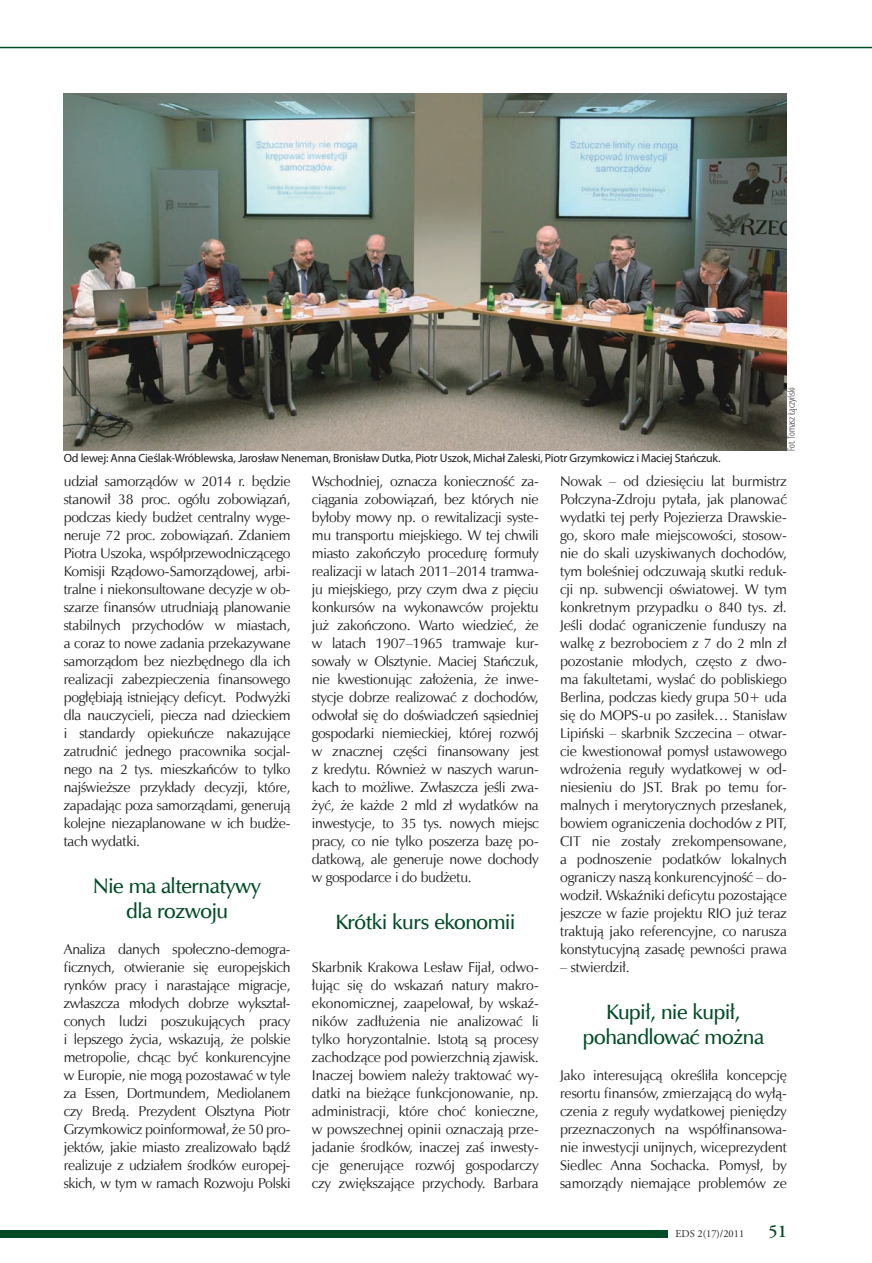
<style>
.page{position:relative;width:872px;height:1263px;background:#fff}
.page>*{position:absolute;margin:0;border:0;box-sizing:border-box;transform-origin:0 0}
._04__srodtytul{font:21px/25.2px "Zapf Humnst Dm EU";letter-spacing:-.02em;color:#004c26;text-align:center}
.t1{font:600 18px "Adobe Garamond Pro";color:#004c26}
._03__tekst{font:14.25px/18px "Zapf Humnst EU";letter-spacing:-.01em;color:#231f20;text-align:justify}
._12__podpis{font:12px "Myriad Pro";letter-spacing:-.02em;color:#231f20}
._11__tabela_tekst{font:300 condensed 10.5px "Myriad Pro";color:#231f20}
.t2{font:10.5px "Adobe Garamond Pro";color:#231f20}
</style>
<div class="page">
<hr style="left:0;top:47px;width:872px;height:1px;background:#004c26">
<div style="left:0;top:1230px;width:668px;height:7px;background:#004c26"></div>
<img style="left:64px;top:94px;width:723px;height:356px">
<p class="_12__podpis" style="left:64px;top:451px;width:658px">Od lewej: Anna Cieślak-Wróblewska, Jarosław Neneman, Bronisław Dutka, Piotr Uszok, Michał Zaleski, Piotr Grzymkowicz i Maciej Stańczuk.</p>
<p class="_11__tabela_tekst" style="left:785px;top:451px;width:65px;rotate:-90deg">Fot. Tomasz Łączyński</p>
<p class="_03__tekst" style="left:64px;top:473px;width:228px">udział samorządów w 2014 r. będzie stanowił 38 proc. ogółu zobowiązań, podczas kiedy budżet centralny wyge&shy;neruje 72 proc. zobowiązań. Zdaniem Piotra Uszoka, współprzewodniczącego Komisji Rządowo-Samorządowej, arbi&shy;tralne i niekonsultowane decyzje w ob&shy;szarze finansów utrudniają planowanie stabilnych przychodów w miastach, a coraz to nowe zadania przekazywane samorządom bez niezbędnego dla ich realizacji zabezpieczenia finansowego pogłębiają istniejący deficyt. Podwyżki dla nauczycieli, piecza nad dzieckiem i standardy opiekuńcze nakazujące zatrudnić jednego pracownika socjal&shy;nego na 2 tys. mieszkańców to tylko najświeższe przykłady decyzji, które, zapadając poza samorządami, generują kolejne niezaplanowane w ich budże&shy;tach wydatki.</p>
<p class="_04__srodtytul" style="left:93px;top:873px;width:169px">Nie ma alternatywy dla rozwoju</p>
<p class="_03__tekst" style="left:64px;top:941px;width:228px">Analiza danych społeczno-demogra&shy;ficznych, otwieranie się europejskich rynków pracy i narastające migracje, zwłaszcza młodych dobrze wykształ&shy;conych ludzi poszukujących pracy i lepszego życia, wskazują, że polskie metropolie, chcąc być konkurencyjne w Europie, nie mogą pozostawać w tyle za Essen, Dortmundem, Mediolanem czy Bredą. Prezydent Olsztyna Piotr Grzymkowicz poinformował, że 50 pro&shy;jektów, jakie miasto zrealizowało bądź realizuje z udziałem środków europej&shy;skich, w tym w ramach Rozwoju Polski</p>
<p class="_03__tekst" style="left:312px;top:473px;width:228px">Wschodniej, oznacza konieczność za&shy;ciągania zobowiązań, bez których nie byłoby mowy np. o rewitalizacji syste&shy;mu transportu miejskiego. W tej chwili miasto zakończyło procedurę formuły realizacji w latach 2011–2014 tramwa&shy;ju miejskiego, przy czym dwa z pięciu konkursów na wykonawców projektu już zakończono. Warto wiedzieć, że w latach 1907–1965 tramwaje kur&shy;sowały w Olsztynie. Maciej Stańczuk, nie kwestionując założenia, że inwe&shy;stycje dobrze realizować z dochodów, odwołał się do doświadczeń sąsiedniej gospodarki niemieckiej, której rozwój w znacznej części finansowany jest z kredytu. Również w naszych warun&shy;kach to możliwe. Zwłaszcza jeśli zwa&shy;żyć, że każde 2 mld zł wydatków na inwestycje, to 35 tys. nowych miejsc pracy, co nie tylko poszerza bazę po&shy;datkową, ale generuje nowe dochody w gospodarce i do budżetu.</p>
<p class="_04__srodtytul" style="left:335px;top:909px;width:181px">Krótki kurs ekonomii</p>
<p class="_03__tekst" style="left:312px;top:959px;width:228px">Skarbnik Krakowa Lesław Fijał, odwo&shy;łując się do wskazań natury makro&shy;ekonomicznej, zaapelował, by wskaź&shy;ników zadłużenia nie analizować li tylko horyzontalnie. I stotą są procesy zachodzące pod powierzchnią zjawisk.<br>I naczej bowiem należy traktować wy&shy;datki na bieżące funkcjonowanie, np. administracji, które choć konieczne, w powszechnej opinii oznaczają prze&shy;jadanie środków, inaczej zaś inwesty&shy;cje generujące rozwój gospodarczy czy zwiększające przychody. Barbara</p>
<p class="_03__tekst" style="left:560px;top:473px;width:228px">Nowak – od dziesięciu lat burmistrz Połczyna-Zdroju pytała, jak planować wydatki tej perły Pojezierza Drawskie&shy;go, skoro małe miejscowości, stosow&shy;nie do skali uzyskiwanych dochodów, tym boleśniej odczuwają skutki reduk&shy;cji np. subwencji oświatowej. W tym konkretnym przypadku o 840 tys. zł.<br>Jeśli dodać ograniczenie funduszy na walkę z bezrobociem z 7 do 2 mln zł pozostanie młodych, często z dwo&shy;ma fakultetami, wysłać do pobliskiego Berlina, podczas kiedy grupa 50+ uda się do MOPS-u po zasiłek… Stanisław Lipiński – skarbnik Szczecina – otwar&shy;cie kwestionował pomysł ustawowego wdrożenia reguły wydatkowej w od&shy;niesieniu do JST. Brak po temu for&shy;malnych i merytorycznych przesłanek, bowiem ograniczenia dochodów z PIT, CIT nie zostały zrekompensowane, a podnoszenie podatków lokalnych ograniczy naszą konkurencyjność – do&shy;wodził. Wskaźniki deficytu pozostające jeszcze w fazie projektu RI O już teraz traktują jako referencyjne, co narusza konstytucyjną zasadę pewności prawa</p>
<p class="_03__tekst" style="left:560px;top:959px;width:71px">– stwierdził.</p>
<p class="_04__srodtytul" style="left:583px;top:999px;width:183px">Kupił, nie kupił, pohandlować można</p>
<p class="_03__tekst" style="left:560px;top:1067px;width:228px">Jako interesującą określiła koncepcję resortu finansów, zmierzającą do wyłą&shy;czenia z reguły wydatkowej pieniędzy przeznaczonych na współfinansowa&shy;nie inwestycji unijnych, wiceprezydent Siedlec Anna Sochacka. Pomysł, by samorządy niemające problemów ze</p>
<p class="t2" style="left:675px;top:1228px;width:70px">EDS 2(17)/2011</p>
<p class="t1" style="left:768px;top:1221px;width:20px">51</p>
</div>
